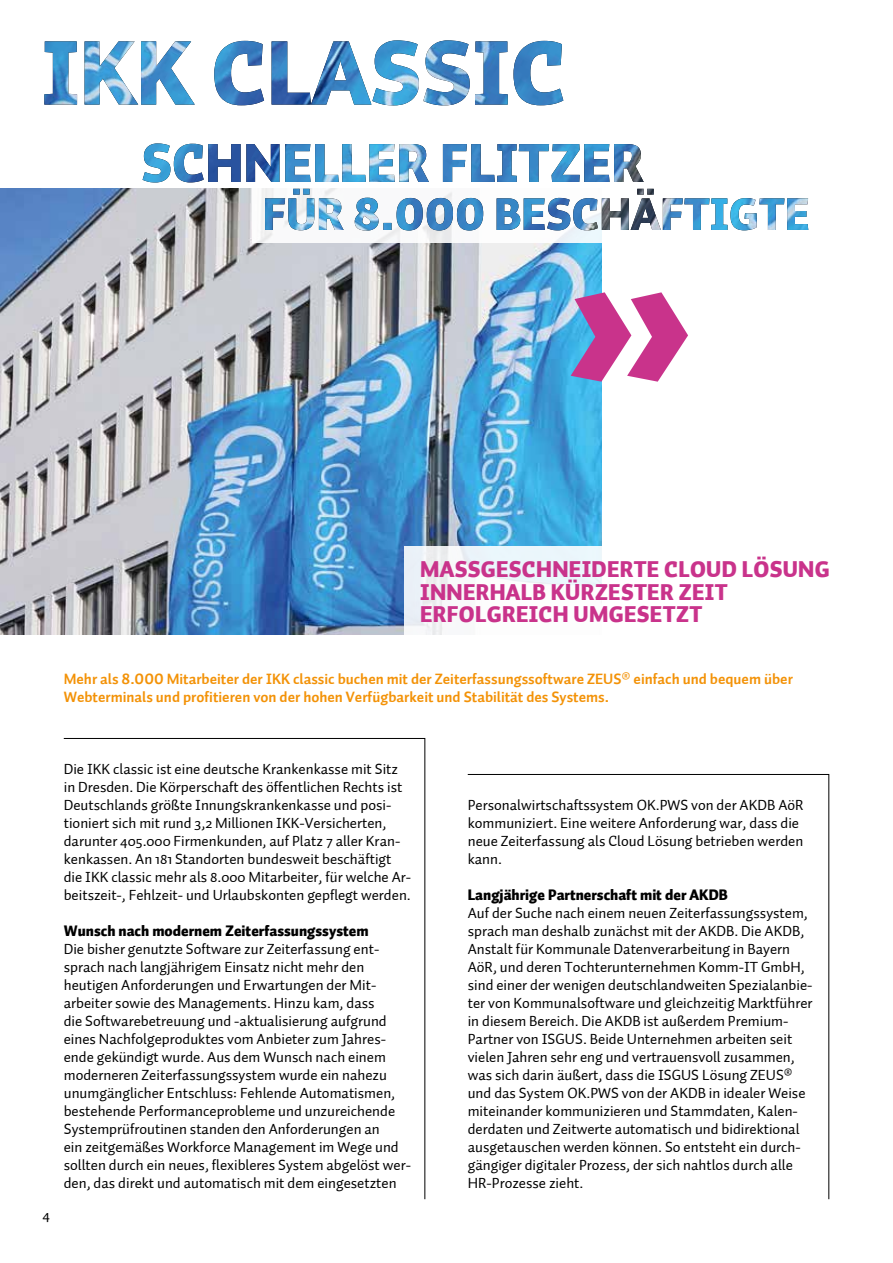
<style>
.page{position:relative;width:893px;height:1263px;background:#fff}
.page>*{position:absolute;margin:0;border:0;box-sizing:border-box;transform-origin:0 0}
.t1{font:22.5px/22.5px "Auto 1 Black LF";letter-spacing:.015em;color:#c9338b}
.t2{font:15px/18px "Auto 1";color:#000}
.t3{font:15px/18px "Auto 1 Bold LF";color:#f39207}
.t4{font:15px "Auto 1 Black LF";color:#000}
</style>
<div class="page">
<svg style="left:63px;top:738px;width:363px;height:462px"></svg>
<svg style="left:467px;top:774px;width:363px;height:426px"></svg>
<img style="left:0;top:188px;width:602px;height:446px">
<div style="left:252px;top:135px;width:564px;height:108px;background:#fff"></div>
<div style="left:404px;top:547px;width:432px;height:91px;background:linear-gradient(to right,#f2f5f8,#fff)"></div>
<svg style="left:571px;top:292px;width:117px;height:90px"></svg>
<svg style="left:44px;top:40px;width:764px;height:191px"></svg>
<img style="left:372px;top:40px;width:191px;height:65px">
<h1 class="t1" style="left:420px;top:559px;width:411px">MASSGESCHNEIDERTE CLOUD LÖSUNG<br>INNERHALB KÜRZESTER ZEIT<br>ERFOLGREICH UMGESETZT</h1>
<p class="t3" style="left:64px;top:670px;width:731px">Mehr als 8.000 Mitarbeiter der IKK classic buchen mit der Zeiterfassungssoftware ZEUS® einfach und bequem über<br>Webterminals und profitieren von der hohen Verfügbarkeit und Stabilität des Systems.</p>
<p class="t2" style="left:43px;top:1206px;width:9px">4</p>
<p class="t2" style="left:64px;top:760px;width:349px">Die IKK classic ist eine deutsche Krankenkasse mit Sitz in Dresden. Die Körperschaft des öffentlichen Rechts ist Deutschlands größte Innungskrankenkasse und posi&shy;tioniert sich mit rund 3,2 Millionen IKK-Versicherten, darunter 405.000 Firmenkunden, auf Platz 7 aller Kran&shy;kenkassen. An 181 Standorten bundesweit beschäftigt die IKK classic mehr als 8.000 Mitarbeiter, für welche Ar&shy;beitszeit-, Fehlzeit- und Urlaubskonten gepflegt werden.</p>
<p class="t4" style="left:64px;top:921px;width:306px">Wunsch nach modernem Zeiterfassungssystem</p>
<p class="t2" style="left:64px;top:940px;width:349px">Die bisher genutzte Software zur Zeiterfassung ent&shy;sprach nach langjährigem Einsatz nicht mehr den heutigen Anforderungen und Erwartungen der Mit&shy;arbeiter sowie des Managements. Hinzu kam, dass<br>die Softwarebetreuung und -aktualisierung aufgrund eines Nachfolgeproduktes vom Anbieter zum Jahres&shy;ende gekündigt wurde. Aus dem Wunsch nach einem moderneren Zeiterfassungssystem wurde ein nahezu unumgänglicher Entschluss: Fehlende Automatismen, bestehende Performanceprobleme und unzureichende Systemprüfroutinen standen den Anforderungen an<br>ein zeitgemäßes Workforce Management im Wege und sollten durch ein neues, flexibleres System abgelöst wer&shy;den, das direkt und automatisch mit dem eingesetzten</p>
<p class="t2" style="left:468px;top:796px;width:337px">Personalwirtschaftssystem OK.PWS von der AKDB AöR kommuniziert. Eine weitere Anforderung war, dass die neue Zeiterfassung als Cloud Lösung betrieben werden kann.</p>
<p class="t4" style="left:468px;top:885px;width:262px">Langjährige Partnerschaft mit der AKDB</p>
<p class="t2" style="left:468px;top:904px;width:346px">Auf der Suche nach einem neuen Zeiterfassungssystem, sprach man deshalb zunächst mit der AKDB. Die AKDB, Anstalt für Kommunale Datenverarbeitung in Bayern AöR, und deren Tochterunternehmen Komm-IT GmbH, sind einer der wenigen deutschlandweiten Spezialanbie&shy;ter von Kommunalsoftware und gleichzeitig Marktführer in diesem Bereich. Die AKDB ist außerdem Premium-Partner von ISGUS. Beide Unternehmen arbeiten seit vielen Jahren sehr eng und vertrauensvoll zusammen, was sich darin äußert, dass die ISGUS Lösung ZEUS® und das System OK.PWS von der AKDB in idealer Weise miteinander kommunizieren und Stammdaten, Kalen&shy;derdaten und Zeitwerte automatisch und bidirektional ausgetauschen werden können. So entsteht ein durch&shy;gängiger digitaler Prozess, der sich nahtlos durch alle HR-Prozesse zieht.</p>
</div>
